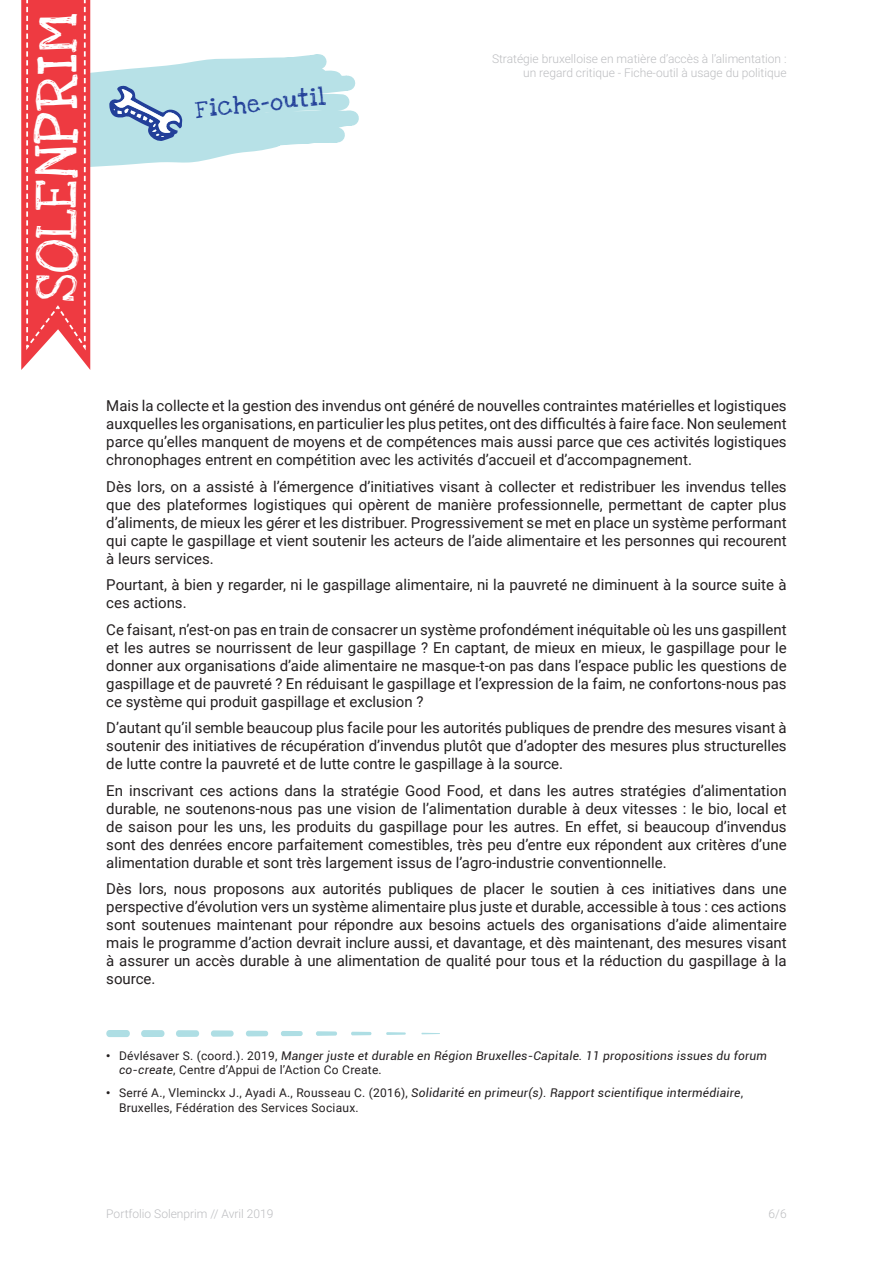
<style>
.page{position:relative;width:893px;height:1263px;background:#fff}
.page>*{position:absolute;margin:0;border:0;box-sizing:border-box;transform-origin:0 0}
.t1{font:43.2px "Love Ya Like A Sister";letter-spacing:.02em;color:#fff}
.t2{font:18px "Love Ya Like A Sister";color:#223f99}
.t3{font:15px/18px "Roboto";color:#231f20;text-align:justify}
.t4{font:italic 12px/14.4px "Roboto";letter-spacing:.02em;color:#231f20}
.t5{font:12px/14.4px "Roboto";letter-spacing:.02em;color:#231f20}
.t6{font:300 12px/14.4px "Roboto";color:#bcbdc0;text-align:right}
.s1{font-family:"Arial";font-style:normal}
.s2{font-style:normal}
.s3{font-family:"Arial"}
.s4{font-style:italic}
</style>
<div class="page">
<div style="left:106px;top:1030px;width:24px;height:7px;background:#aedee4;border-radius:3px"></div>
<div style="left:141px;top:1030px;width:24px;height:7px;background:#aedee4;border-radius:3px"></div>
<div style="left:176px;top:1030px;width:23px;height:7px;background:#aedee4;border-radius:3px"></div>
<div style="left:211px;top:1030px;width:23px;height:7px;background:#aedee4;border-radius:3px"></div>
<div style="left:246px;top:1031px;width:22px;height:5px;background:#aedee4;border-radius:3px"></div>
<div style="left:281px;top:1031px;width:22px;height:5px;background:#aedee4;border-radius:2px"></div>
<svg style="left:316px;top:1031px;width:21px;height:5px"></svg>
<svg style="left:351px;top:1032px;width:20px;height:3px"></svg>
<svg style="left:386px;top:1032px;width:20px;height:3px"></svg>
<svg style="left:421px;top:1033px;width:19px;height:1px"></svg>
<svg style="left:21px;top:0;width:338px;height:370px"></svg>
<h1 class="t1" style="left:21px;top:302px;width:290px;rotate:-90deg">SOLENPRIM</h1>
<p class="t2" style="left:194px;top:95px;width:132px;rotate:-6deg">F iche-outil</p>
<p class="t6" style="left:492px;top:51px;width:296px">Stratégie bruxelloise en matière d’accès à l’alimentation : un regard critique - Fiche-outil à usage du politique</p>
<p class="t3" style="left:106px;top:396px;width:682px">Mais la collecte et la gestion des invendus ont généré de nouvelles contraintes matérielles et logistiques auxquelles les organisations, en particulier les plus petites, ont des difficultés à faire face. Non seulement parce qu’elles manquent de moyens et de compétences mais aussi parce que ces activités logistiques chronophages entrent en compétition avec les activités d’accueil et d’accompagnement.</p>
<p class="t3" style="left:106px;top:477px;width:682px">Dès lors, on a assisté à l’émergence d’initiatives visant à collecter et redistribuer les invendus telles que des plateformes logistiques qui opèrent de manière professionnelle, permettant de capter plus d’aliments, de mieux les gérer et les distribuer. Progressivement se met en place un système performant qui capte le gaspillage et vient soutenir les acteurs de l’aide alimentaire et les personnes qui recourent à leurs services.</p>
<p class="t3" style="left:106px;top:575px;width:682px">Pourtant, à bien y regarder, ni le gaspillage alimentaire, ni la pauvreté ne diminuent à la source suite à ces actions.</p>
<p class="t3" style="left:106px;top:620px;width:682px">Ce faisant, n’est-on pas en train de consacrer un système profondément inéquitable où les uns gaspillent et les autres se nourrissent de leur gaspillage ? En captant, de mieux en mieux, le gaspillage pour le donner aux organisations d’aide alimentaire ne masque-t-on pas dans l’espace public les questions de gaspillage et de pauvreté ? En réduisant le gaspillage et l’expression de la faim, ne confortons-nous pas ce système qui produit gaspillage et exclusion ?</p>
<p class="t3" style="left:106px;top:718px;width:682px">D’autant qu’il semble beaucoup plus facile pour les autorités publiques de prendre des mesures visant à soutenir des initiatives de récupération d’invendus plutôt que d’adopter des mesures plus structurelles de lutte contre la pauvreté et de lutte contre le gaspillage à la source.</p>
<p class="t3" style="left:106px;top:781px;width:682px">En inscrivant ces actions dans la stratégie Good Food, et dans les autres stratégies d’alimentation durable, ne soutenons-nous pas une vision de l’alimentation durable à deux vitesses : le bio, local et de saison pour les uns, les produits du gaspillage pour les autres. En effet, si beaucoup d’invendus sont des denrées encore parfaitement comestibles, très peu d’entre eux répondent aux critères d’une alimentation durable et sont très largement issus de l’agro-industrie conventionnelle.</p>
<p class="t3" style="left:106px;top:879px;width:682px">Dès lors, nous proposons aux autorités publiques de placer le soutien à ces initiatives dans une perspective d’évolution vers un système alimentaire plus juste et durable, accessible à tous : ces actions sont soutenues maintenant pour répondre aux besoins actuels des organisations d’aide alimentaire mais le programme d’action devrait inclure aussi, et davantage, et dès maintenant, des mesures visant à assurer un accès durable à une alimentation de qualité pour tous et la réduction du gaspillage à la source.</p>
<p class="t4" style="left:119px;top:1048px;width:649px;text-indent:-13px"><span class="s1">•</span> <span class="s2">Dévlésaver S. (coord.). 2019,</span> Manger juste et durable en Région Bruxelles-Capitale. 11 propositions issues du forum co-create<span class="s2">, Centre d’Appui de l’Action Co Create.</span></p>
<p class="t5" style="left:119px;top:1085px;width:626px;text-indent:-13px"><span class="s3">•</span> Serré A., Vleminckx J., Ayadi A., Rousseau C. (2016), <span class="s4">Solidarité en primeur(s). Rapport scientifique intermédiaire</span>,<br>Bruxelles, Fédération des Services Sociaux.</p>
<p class="t6" style="left:106px;top:1206px;width:169px">Portfolio Solenprim // Avril 2019</p>
<p class="t6" style="left:769px;top:1206px;width:20px">6/6</p>
</div>
